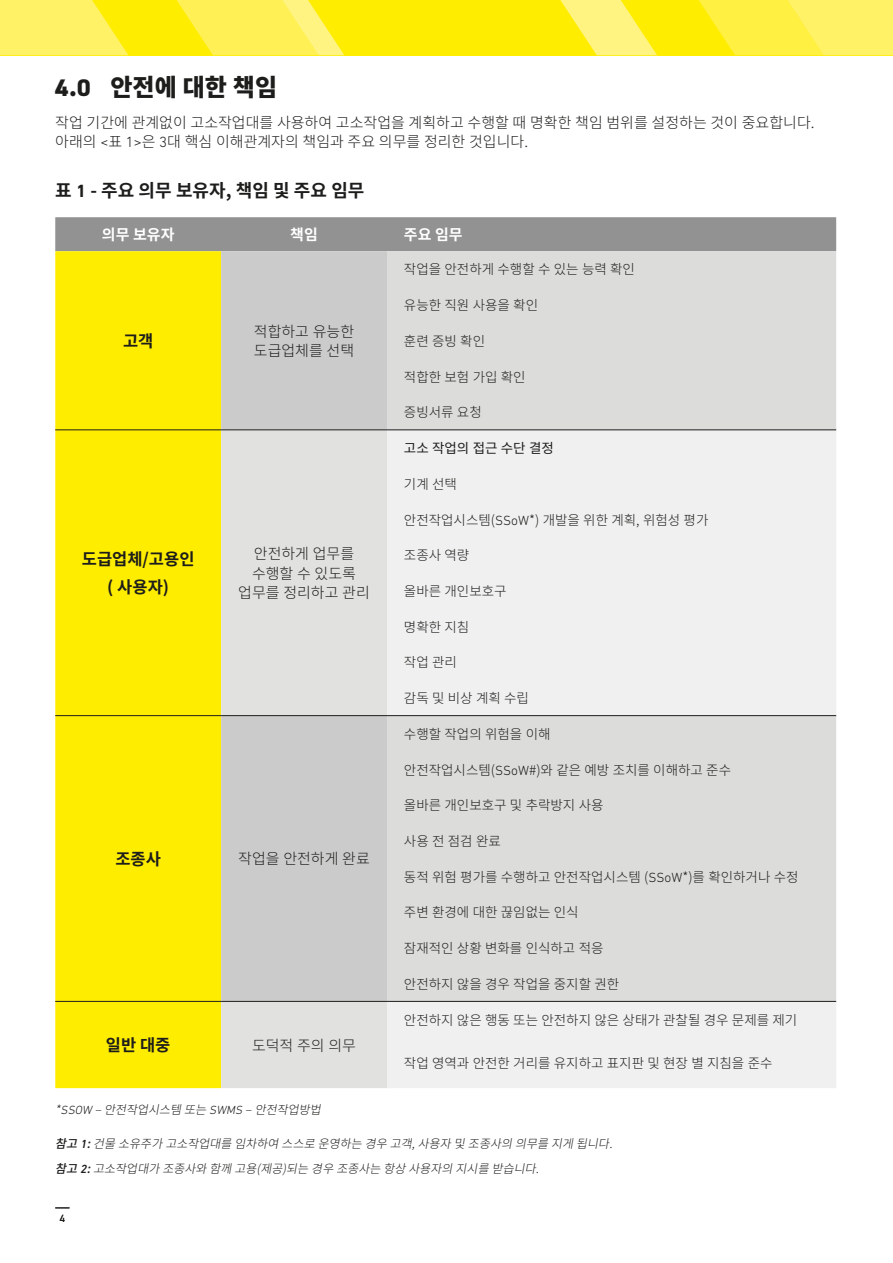
<style>
.page{position:relative;width:893px;height:1263px;background:#fff}
.page>*{position:absolute;margin:0;border:0;box-sizing:border-box;transform-origin:0 0}
.t1{font:800 24px "Source Han Sans K";color:#1d1d1b}
.t2{font:700 18px "Source Han Sans K";color:#1d1d1b}
.t3{font:700 16.5px/28px "Source Han Sans K";color:#1d1d1b;text-align:center}
.t4{font:300 15px/19.5px "Source Han Sans K";color:#1d1d1b}
.t5{font:700 15px "Source Han Sans K";color:#fff}
.t6{font:300 13.5px "Source Han Sans K";color:#1d1d1b}
.t7{font:13.5px "Source Han Sans K";color:#1d1d1b}
.t8{font:italic 300 12px/25px "Source Han Sans K";color:#1d1d1b}
.t9{font:10.5px "DIN2014";color:#1d1d1b}
.s1{font-family:"DIN2014"}
.s2{font-family:"DIN Next LT Pro"}
.s3{font-weight:500}
.s4{font-family:"DIN Next LT Pro";font-weight:500}
</style>
<div class="page">
<svg style="left:55px;top:1207px;width:15px;height:1px"></svg>
<div style="left:0;top:0;width:893px;height:55px;background:#ffed00"></div>
<svg style="left:560px;top:0;width:97px;height:55px"></svg>
<svg style="left:177px;top:0;width:167px;height:55px"></svg>
<svg style="left:699px;top:0;width:194px;height:55px;background:#fff04b"></svg>
<svg style="left:0;top:0;width:128px;height:55px;background:#fff157"></svg>
<div style="left:55px;top:217px;width:781px;height:34px;background:#939292"></div>
<div style="left:55px;top:251px;width:166px;height:837px;background:#ffed00"></div>
<div style="left:221px;top:251px;width:166px;height:178px;background:#cbcbcb"></div>
<div style="left:387px;top:251px;width:449px;height:178px;background:#dcdcdb"></div>
<svg style="left:221px;top:430px;width:166px;height:658px;background:#d7d7d6"></svg>
<svg style="left:387px;top:430px;width:449px;height:658px;fill:#f0f0f0"></svg>
<hr style="left:55px;top:429px;width:166px;height:1px;background:#1d1d1b">
<hr style="left:221px;top:429px;width:166px;height:1px;background:#1d1d1b">
<hr style="left:387px;top:429px;width:449px;height:1px;background:#1d1d1b">
<hr style="left:55px;top:715px;width:166px;height:1px;background:#1d1d1b">
<hr style="left:221px;top:715px;width:166px;height:1px;background:#1d1d1b">
<hr style="left:55px;top:1001px;width:166px;height:1px;background:#1d1d1b">
<hr style="left:221px;top:1001px;width:166px;height:1px;background:#1d1d1b">
<hr style="left:387px;top:715px;width:449px;height:1px;background:#1d1d1b">
<hr style="left:387px;top:1001px;width:449px;height:1px;background:#1d1d1b">
<h1 class="t1" style="left:55px;top:73px;width:223px"><span class="s1">4</span>.<span class="s1">0</span> 안전에 대한 책임</h1>
<p class="t4" style="left:55px;top:113px;width:761px">작업 기간에 관계없이 고소작업대를 사용하여 고소작업을 계획하고 수행할 때 명확한 책임 범위를 설정하는 것이 중요합니다. 아래의 <span class="s2">&lt;</span>표 <span class="s2">1&gt;</span>은 <span class="s2">3</span>대 핵심 이해관계자의 책임과 주요 의무를 정리한 것입니다.</p>
<h2 class="t2" style="left:55px;top:180px;width:311px">표 <span class="s2">1</span> - 주요 의무 보유자, 책임 및 주요 임무</h2>
<p class="t5" style="left:102px;top:226px;width:74px">의무 보유자</p>
<p class="t5" style="left:290px;top:226px;width:29px">책임</p>
<p class="t5" style="left:404px;top:226px;width:60px">주요 임무</p>
<p class="t3" style="left:123px;top:327px;width:32px">고객</p>
<p class="t4" style="left:254px;top:322px;width:102px">적합하고 유능한 도급업체를 선택</p>
<p class="t3" style="left:82px;top:546px;width:114px">도급업체/고용인 ( 사용자)</p>
<p class="t4" style="left:238px;top:544px;width:133px;text-align:center">안전하게 업무를 수행할 수 있도록 업무를 정리하고 관리</p>
<p class="t3" style="left:115px;top:845px;width:47px">조종사</p>
<p class="t4" style="left:238px;top:849px;width:133px">작업을 안전하게 완료</p>
<p class="t3" style="left:106px;top:1032px;width:66px">일반 대중</p>
<p class="t4" style="left:252px;top:1036px;width:105px">도덕적 주의 의무</p>
<p class="t6" style="left:404px;top:262px;width:233px">작업을 안전하게 수행할 수 있는 능력 확인</p>
<p class="t6" style="left:404px;top:298px;width:136px">유능한 직원 사용을 확인</p>
<p class="t6" style="left:404px;top:333px;width:83px">훈련 증빙 확인</p>
<p class="t6" style="left:404px;top:369px;width:123px">적합한 보험 가입 확인</p>
<p class="t6" style="left:404px;top:405px;width:79px">증빙서류 요청</p>
<p class="t7" style="left:404px;top:440px;width:151px">고소 작업의 접근 수단 결정</p>
<p class="t6" style="left:404px;top:476px;width:55px">기계 선택</p>
<p class="t6" style="left:404px;top:512px;width:306px">안전작업시스템(<span class="s2">SSoW</span>*) 개발을 위한 계획, 위험성 평가</p>
<p class="t6" style="left:404px;top:548px;width:67px">조종사 역량</p>
<p class="t6" style="left:404px;top:583px;width:104px">올바른 개인보호구</p>
<p class="t6" style="left:404px;top:619px;width:67px">명확한 지침</p>
<p class="t6" style="left:404px;top:655px;width:55px">작업 관리</p>
<p class="t6" style="left:404px;top:691px;width:127px">감독 및 비상 계획 수립</p>
<p class="t6" style="left:404px;top:726px;width:148px">수행할 작업의 위험을 이해</p>
<p class="t6" style="left:404px;top:762px;width:329px">안전작업시스템(<span class="s2">SSoW</span>#)와 같은 예방 조치를 이해하고 준수</p>
<p class="t6" style="left:404px;top:798px;width:201px">올바른 개인보호구 및 추락방지 사용</p>
<p class="t6" style="left:404px;top:833px;width:98px">사용 전 점검 완료</p>
<p class="t6" style="left:404px;top:869px;width:396px">동적 위험 평가를 수행하고 안전작업시스템 (<span class="s2">SSoW</span>*)를 확인하거나 수정</p>
<p class="t6" style="left:404px;top:905px;width:176px">주변 환경에 대한 끊임없는 인식</p>
<p class="t6" style="left:404px;top:941px;width:201px">잠재적인 상황 변화를 인식하고 적응</p>
<p class="t6" style="left:404px;top:976px;width:217px">안전하지 않을 경우 작업을 중지할 권한</p>
<p class="t6" style="left:404px;top:1012px;width:395px">안전하지 않은 행동 또는 안전하지 않은 상태가 관찰될 경우 문제를 제기</p>
<p class="t6" style="left:404px;top:1055px;width:370px">작업 영역과 안전한 거리를 유지하고 표지판 및 현장 별 지침을 준수</p>
<p class="t8" style="left:55px;top:1097px;width:273px">*<span class="s2">SSOW</span> – 안전작업시스템 또는<span class="s2">SWMS</span> – 안전작업방법</p>
<p class="t8" style="left:55px;top:1131px;width:565px"><span class="s3">참고</span><span class="s4">1</span> <span class="s3">:</span> 건물 소유주가 고소작업대를 임차하여 스스로 운영하는 경우 고객, 사용자 및 조종사의 의무를 지게 됩니다. <span class="s3">참고</span><span class="s4">2</span><span class="s3">:</span> 고소작업대가 조종사와 함께 고용(제공)되는 경우 조종사는 항상 사용자의 지시를 받습니다.</p>
<p class="t9" style="left:60px;top:1212px;width:7px">4</p>
</div>
